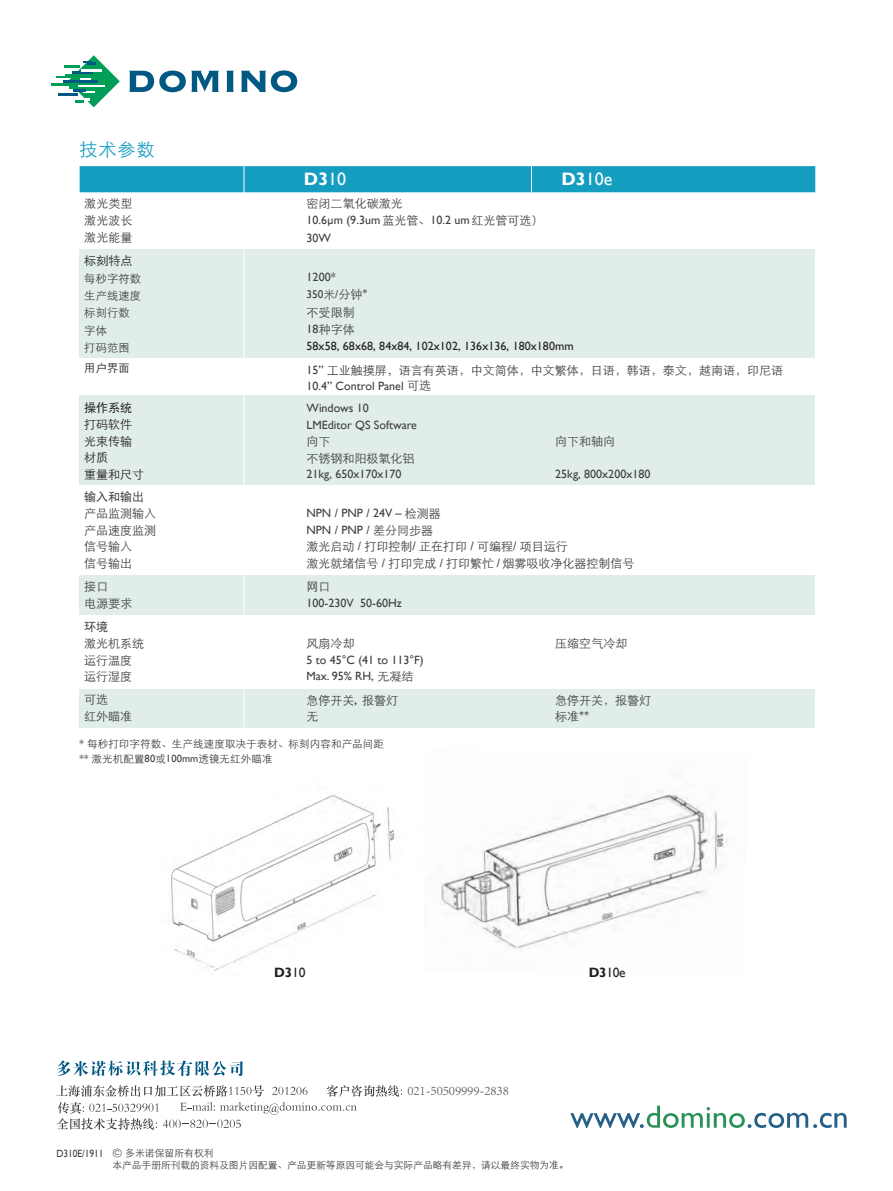
<style>
.page{position:relative;width:893px;height:1191px;background:#fff}
.page>*{position:absolute;margin:0;border:0;box-sizing:border-box;transform-origin:0 0}
.t1{font:18px "Gill Sans";color:#fff}
.t2{font:18px "ST Xihei";color:#149dbf}
.t3{font:700 18px "Gill Sans";color:#fff}
.t4{font:300 13.5px "Adobe Song Std";letter-spacing:-.01em;color:#3e3e3f}
.t5{font:13.5px "Gill Sans";color:#231f20}
.t6{font:700 13.5px "Gill Sans";color:#231f20}
.t7{font:12px/16.5px "ST Xihei";color:#3e3e3f}
.t8{font:12px/16.5px "Gill Sans";color:#3e3e3f}
.t9{font:12px "Gill Sans";letter-spacing:.005em;color:#231f20}
.t10{font:12px/16.5px "ST Xihei";color:#231f20}
.t11{font:12px "Sim Hei";color:#3e3e3f}
.t12{font:12px "Sim Hei";color:#231f20}
.t13{font:11.25px/17.2px "ST Xihei";letter-spacing:.01em;color:#3e3e3f}
.t14{font:11.25px "Gill Sans";color:#3e3e3f}
.t15{font:11.25px "Sim Hei";color:#3e3e3f}
.t16{font:10.5px/15.8px "ST Xihei";letter-spacing:.01em;color:#3e3e3f}
.t17{font:10.5px "Gill Sans";letter-spacing:-.005em;color:#3e3e3f;scale:.9 1}
.t18{font:9.75px "ST Xihei";letter-spacing:-.005em;color:#3e3e3f}
.t19{font:8.55px "ST Xihei";color:#3e3e3f}
.s1{font-weight:400}
.s2{font-weight:700}
.s3{font-family:"ST Xihei"}
.s4{font-family:"ST Xihei";font-size:12px}
.s5{font-family:"Gill Sans"}
.s6{font-family:"Adobe Song Std";font-weight:300}
.s7{font-family:"Gill Sans";color:#231f20}
</style>
<div class="page">
<img style="left:171px;top:795px;width:224px;height:176px">
<svg style="left:226px;top:71px;width:8px;height:21px"></svg>
<svg style="left:241px;top:70px;width:56px;height:22px"></svg>
<svg style="left:129px;top:71px;width:90px;height:21px"></svg>
<hr style="left:51px;top:83px;width:29px;height:2px;background:#009e57">
<svg style="left:56px;top:55px;width:64px;height:52px"></svg>
<svg style="left:570px;top:1105px;width:277px;height:23px"></svg>
<svg style="left:56px;top:1060px;width:187px;height:16px"></svg>
<svg style="left:56px;top:1085px;width:208px;height:11px"></svg>
<svg style="left:272px;top:1086px;width:35px;height:8px"></svg>
<svg style="left:326px;top:1085px;width:76px;height:11px"></svg>
<svg style="left:57px;top:1102px;width:300px;height:27px"></svg>
<div style="left:80px;top:689px;width:735px;height:38px;background:#e1edeb"></div>
<div style="left:80px;top:576px;width:735px;height:39px;background:#e1edeb"></div>
<div style="left:80px;top:395px;width:735px;height:90px;background:#e1edeb"></div>
<div style="left:80px;top:250px;width:735px;height:108px;background:#e1edeb"></div>
<hr style="left:244px;top:166px;width:1px;height:561px;background:#fff">
<div style="left:80px;top:166px;width:735px;height:26px;background:#149dbf"></div>
<img style="left:440px;top:790px;width:287px;height:161px">
<h1 class="t2" style="left:80px;top:136px;width:76px">技术参数</h1>
<h1 class="t3" style="left:304px;top:168px;width:44px">D3<span class="s1">10</span></h1>
<h1 class="t1" style="left:561px;top:169px;width:52px"><span class="s2">D3</span>10e</h1>
<p class="t7" style="left:84px;top:193px;width:50px;line-height:17.2px;text-align:justify">激光类型激光波长激光能量</p>
<p class="t7" style="left:306px;top:194px;width:98px">密闭二氧化碳激光</p>
<p class="t8" style="left:306px;top:212px;width:239px;line-height:17.2px">10.6µm (9.3um <span class="s3">蓝光管、</span>10.2 um <span class="s3">红光管可选）<br></span>30W</p>
<p class="t11" style="left:84px;top:254px;width:50px">标刻特点</p>
<p class="t13" style="left:84px;top:269px;width:58px">每秒字符数生产线速度标刻行数字体<br>打码范围</p>
<p class="t8" style="left:306px;top:269px;width:31px">1200*</p>
<p class="t14" style="left:306px;top:288px;width:63px">350<span class="s3">米</span>/<span class="s4">分钟*</span></p>
<p class="t7" style="left:306px;top:302px;width:50px;line-height:17.2px">不受限制<br><span class="s5">18</span>种字体</p>
<p class="t9" style="left:306px;top:339px;width:269px">58x58, 68x68, 84x84, 102x102, 136x136, 180x180mm</p>
<p class="t15" style="left:84px;top:362px;width:47px">用户界面</p>
<p class="t7" style="left:306px;top:361px;width:478px"><span class="s5">15”</span> 工业触摸屏<span class="s6">，</span>语言有英语，中文简体，中文繁体，日语，韩语，泰文，越南语，印尼语</p>
<p class="t8" style="left:306px;top:378px;width:126px">10.4” Control Panel <span class="s3">可选</span></p>
<p class="t12" style="left:84px;top:401px;width:49px">操作系统</p>
<p class="t10" style="left:84px;top:415px;width:61px">打码软件光束传输材质<br>重量和尺寸</p>
<p class="t8" style="left:306px;top:400px;width:112px">Windows 10<br>LMEditor QS Software</p>
<p class="t7" style="left:306px;top:432px;width:25px">向下</p>
<p class="t7" style="left:555px;top:432px;width:61px">向下和轴向</p>
<p class="t7" style="left:306px;top:449px;width:110px">不锈钢和阳极氧化铝</p>
<p class="t8" style="left:306px;top:466px;width:96px">21kg, 650x170x170</p>
<p class="t8" style="left:555px;top:466px;width:97px">25kg, 800x200x180</p>
<p class="t11" style="left:84px;top:490px;width:61px">输入和输出</p>
<p class="t7" style="left:84px;top:504px;width:73px">产品监测输入产品速度监测信号输入<br>信号输出</p>
<p class="t8" style="left:306px;top:505px;width:136px">NPN / PNP / 24V – <span class="s3">检测器<br></span>NPN / PNP / <span class="s3">差分同步器</span></p>
<p class="t7" style="left:306px;top:537px;width:329px">激光启动 <span class="s5">/</span> 打印控制<span class="s5">/</span> 正在打印 <span class="s5">/</span> 可编程<span class="s5">/</span> 项目运行<br>激光就绪信号 <span class="s5">/</span> 打印完成 <span class="s5">/</span> 打印繁忙 烟雾吸收净化器控制信号</p>
<p class="t8" style="left:497px;top:554px;width:5px">/</p>
<p class="t7" style="left:84px;top:577px;width:50px">接口<br>电源要求</p>
<p class="t7" style="left:306px;top:577px;width:26px">网口</p>
<p class="t8" style="left:306px;top:594px;width:97px">100-230V 50-60Hz</p>
<p class="t11" style="left:84px;top:620px;width:25px">环境</p>
<p class="t7" style="left:84px;top:634px;width:61px">激光机系统运行温度运行湿度</p>
<p class="t7" style="left:306px;top:634px;width:50px">风扇冷却</p>
<p class="t7" style="left:555px;top:634px;width:74px">压缩空气冷却</p>
<p class="t8" style="left:306px;top:652px;width:119px">5 to 45°C (41 to 113°F)<br>Max. 95% RH, <span class="s3">无凝结</span></p>
<p class="t7" style="left:84px;top:690px;width:49px">可选<br>红外瞄准</p>
<p class="t7" style="left:306px;top:691px;width:93px">急停开关<span class="s7">,</span> 报警灯</p>
<p class="t7" style="left:555px;top:691px;width:97px">急停开关，报警灯</p>
<p class="t7" style="left:306px;top:707px;width:13px">无</p>
<p class="t7" style="left:555px;top:707px;width:36px">标准**</p>
<p class="t16" style="left:80px;top:734px;width:306px"><span class="s5">*</span> 每秒打印字符数、生产线速度取决于表材、标刻内容和产品间距<span class="s5">**</span> 激光机配置<span class="s5">80</span>或<span class="s5">100mm</span>透镜无红外瞄准</p>
<p class="t6" style="left:274px;top:964px;width:33px">D3<span class="s1">10</span></p>
<p class="t5" style="left:589px;top:965px;width:38px"><span class="s2">D3</span>10e</p>
<p class="t4" style="left:407px;top:1082px;width:103px">021-50509999-2838</p>
<p class="t17" style="left:56px;top:1147px;width:176px">D310E/1911 <sup>○</sup> <sup>多米诺保留所有权利</sup></p>
<p class="t18" style="left:113px;top:1157px;width:458px">本产品手册所刊载的资料及图片因配置、产品更新等原因可能会与实际产品略有差异，请以最终实物为准。</p>
<p class="t19" style="left:114px;top:1145px;width:7px">c</p>
</div>
